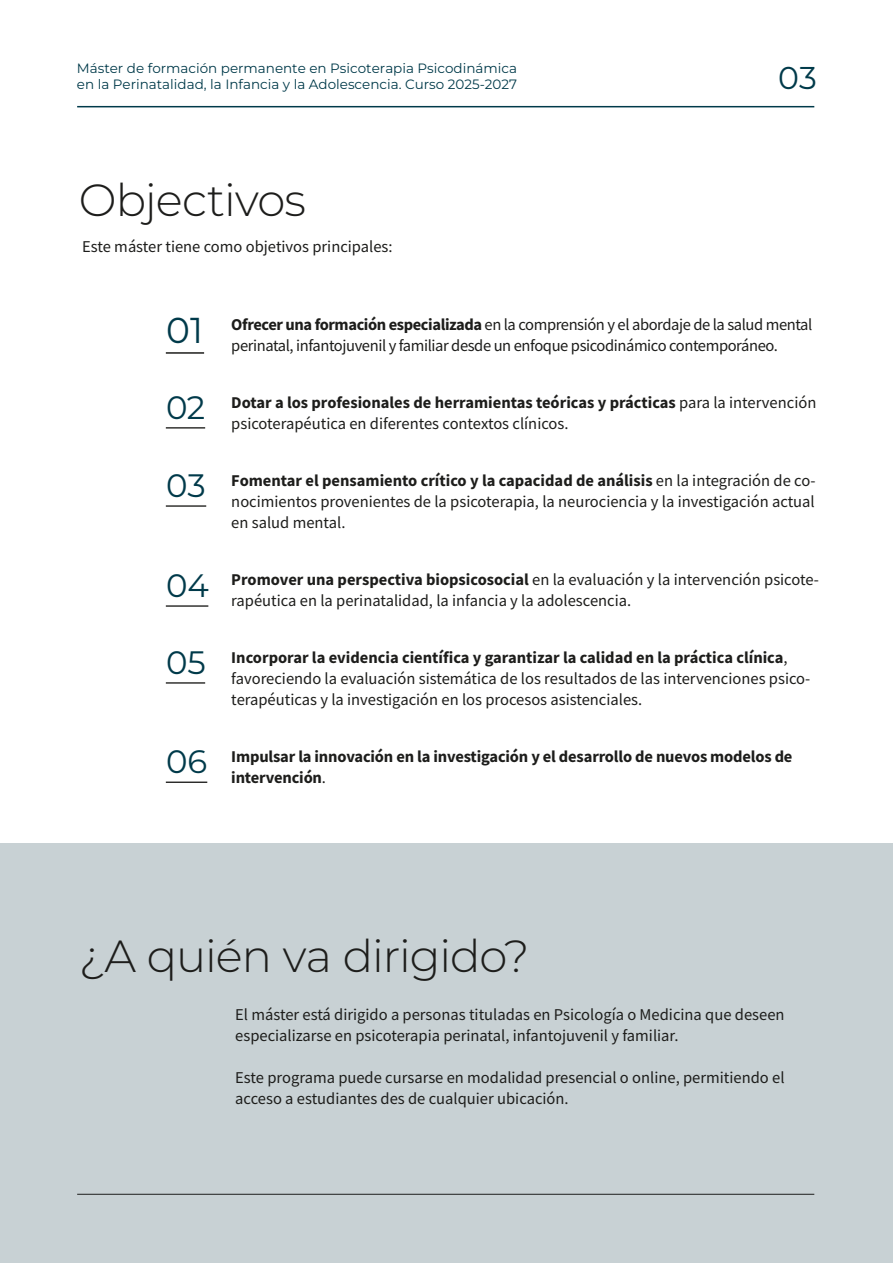
<style>
.page{position:relative;width:893px;height:1263px;background:#fff}
.page>*{position:absolute;margin:0;border:0;box-sizing:border-box;transform-origin:0 0}
.Section_Intro_30_33{font:100 45px "Montserrat";letter-spacing:-.025em;color:#1d1d1b}
.t1{font:100 36px "Montserrat";color:#003a4a}
.t2{font:100 32.4px "Montserrat";color:#003a4a}
.t3{font:100 31.5px "Montserrat";color:#003a4a}
.t4{font:16.5px/21px "Source Sans Pro";color:#1d1d1b}
.t5{font:16.5px/21px "Source Sans Pro";letter-spacing:-.025em;color:#1d1d1b}
.t6{font:700 16.5px/21px "Source Sans Pro";letter-spacing:-.01em;color:#1d1d1b}
.t7{font:100 13.5px "Montserrat";color:#003a4a}
.s1{font-weight:700}
.s2{font-weight:400}
</style>
<div class="page">
<hr style="left:77px;top:106px;width:737px;height:1px;background:#003a4a">
<hr style="left:166px;top:352px;width:38px;height:2px;background:#1d1d1b">
<hr style="left:166px;top:427px;width:39px;height:1px;background:#1d1d1b">
<hr style="left:166px;top:505px;width:40px;height:2px;background:#1d1d1b">
<hr style="left:166px;top:605px;width:42px;height:2px;background:#1d1d1b">
<hr style="left:166px;top:682px;width:39px;height:2px;background:#1d1d1b">
<hr style="left:166px;top:781px;width:41px;height:2px;background:#1d1d1b">
<div style="left:0;top:843px;width:893px;height:420px;background:#c8d1d4"></div>
<hr style="left:77px;top:1194px;width:737px;height:1px;background:#1d1d1b">
<p class="t7" style="left:77px;top:59px;width:442px">Máster de formación permanente en Psicoterapia Psicodinámica</p>
<p class="t7" style="left:77px;top:75px;width:442px">en la Perinatalidad, la Infancia y la Adolescencia. Curso 2025-2027</p>
<p class="Section_Intro_30_33" style="left:79px;top:170px;width:229px">Objectivos</p>
<p class="t4" style="left:82px;top:236px;width:312px">Este máster tiene como objetivos principales:</p>
<p class="t3" style="left:778px;top:56px;width:40px">03</p>
<p class="t1" style="left:166px;top:306px;width:38px">01</p>
<p class="t2" style="left:166px;top:386px;width:41px">02</p>
<p class="t2" style="left:166px;top:464px;width:41px">03</p>
<p class="t2" style="left:166px;top:564px;width:44px">04</p>
<p class="t2" style="left:166px;top:641px;width:41px">05</p>
<p class="t2" style="left:166px;top:740px;width:43px">06</p>
<p class="t5" style="left:231px;top:314px;width:582px"><span class="s1">Ofrecer una formación especializada</span> en la comprensión y el abordaje de la salud mental perinatal, infantojuvenil y familiar desde un enfoque psicodinámico contemporáneo.</p>
<p class="t4" style="left:231px;top:392px;width:587px"><span class="s1">Dotar a los profesionales de herramientas teóricas y prácticas</span> para la intervención psicoterapéutica en diferentes contextos clínicos.</p>
<p class="t4" style="left:231px;top:470px;width:586px;text-align:justify"><span class="s1">Fomentar el pensamiento crítico y la capacidad de análisis</span> en la integración de co&shy;nocimientos provenientes de la psicoterapia, la neurociencia y la investigación actual en salud mental.</p>
<p class="t4" style="left:231px;top:569px;width:589px"><span class="s1">Promover una perspectiva biopsicosocial</span> en la evaluación y la intervención psicote&shy;rapéutica en la perinatalidad, la infancia y la adolescencia.</p>
<p class="t4" style="left:231px;top:647px;width:581px"><span class="s1">Incorporar la evidencia científica y garantizar la calidad en la práctica clínica</span>, favoreciendo la evaluación sistemática de los resultados de las intervenciones psico&shy;terapéuticas y la investigación en los procesos asistenciales.</p>
<p class="t6" style="left:231px;top:745px;width:563px">Impulsar la innovación en la investigación y el desarrollo de nuevos modelos de intervención<span class="s2">.</span></p>
<p class="Section_Intro_30_33" style="left:79px;top:926px;width:452px">¿A quién va dirigido?</p>
<p class="t4" style="left:235px;top:1004px;width:551px">El máster está dirigido a personas tituladas en Psicología o Medicina que deseen especializarse en psicoterapia perinatal, infantojuvenil y familiar.</p>
<p class="t4" style="left:235px;top:1067px;width:551px">Este programa puede cursarse en modalidad presencial o online, permitiendo el acceso a estudiantes des de cualquier ubicación.</p>
</div>
